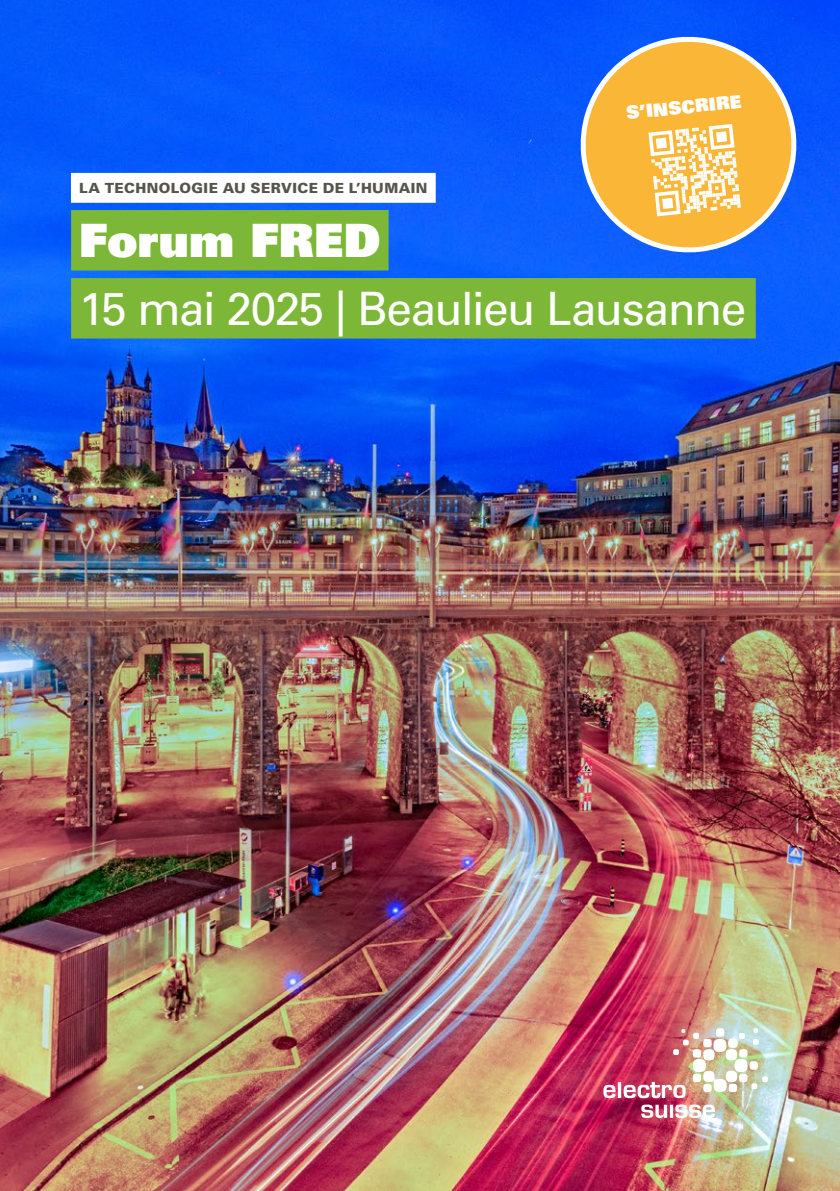
<style>
.page{position:relative;width:840px;height:1191px;background:#fff}
.page>*{position:absolute;margin:0;border:0;box-sizing:border-box;transform-origin:0 0}
.t1{font:46px "Univers LT Std";letter-spacing:-.035em;color:#fff}
.t2{font:46px "Univers LT Std X Black";letter-spacing:.01em;color:#fff}
.t3{font:18px "Univers LT Std X Black";color:#fff}
.t4{font:900 14px "Univers LT Std";letter-spacing:.025em;color:#57544b}
</style>
<div class="page">
<img style="left:0;top:0;width:839px;height:1191px">
<div style="left:71px;top:173px;width:364px;height:30px;background:#fff"></div>
<div style="left:71px;top:210px;width:317px;height:60px;background:#7cb737"></div>
<div style="left:71px;top:278px;width:684px;height:60px;background:#7cb737"></div>
<svg style="left:641px;top:1104px;width:73px;height:14px"></svg>
<img style="left:603px;top:1028px;width:164px;height:70px">
<div style="left:734px;top:1059px;width:13px;height:13px;background:#fff;border-radius:50%"></div>
<svg style="left:577px;top:34px;width:221px;height:221px;background:#b09f82"></svg>
<svg style="left:648px;top:124px;width:92px;height:92px"></svg>
<p class="t3" style="left:625px;top:101px;width:117px;rotate:-6deg">S’INSCRIRE</p>
<p class="t4" style="left:79px;top:179px;width:349px">LA TECHNOLOGIE AU SERVICE DE L’HUMAIN</p>
<h1 class="t2" style="left:79px;top:210px;width:303px">Forum FRED</h1>
<h1 class="t1" style="left:79px;top:281px;width:668px">15 mai 2025 | Beaulieu Lausanne</h1>
</div>
